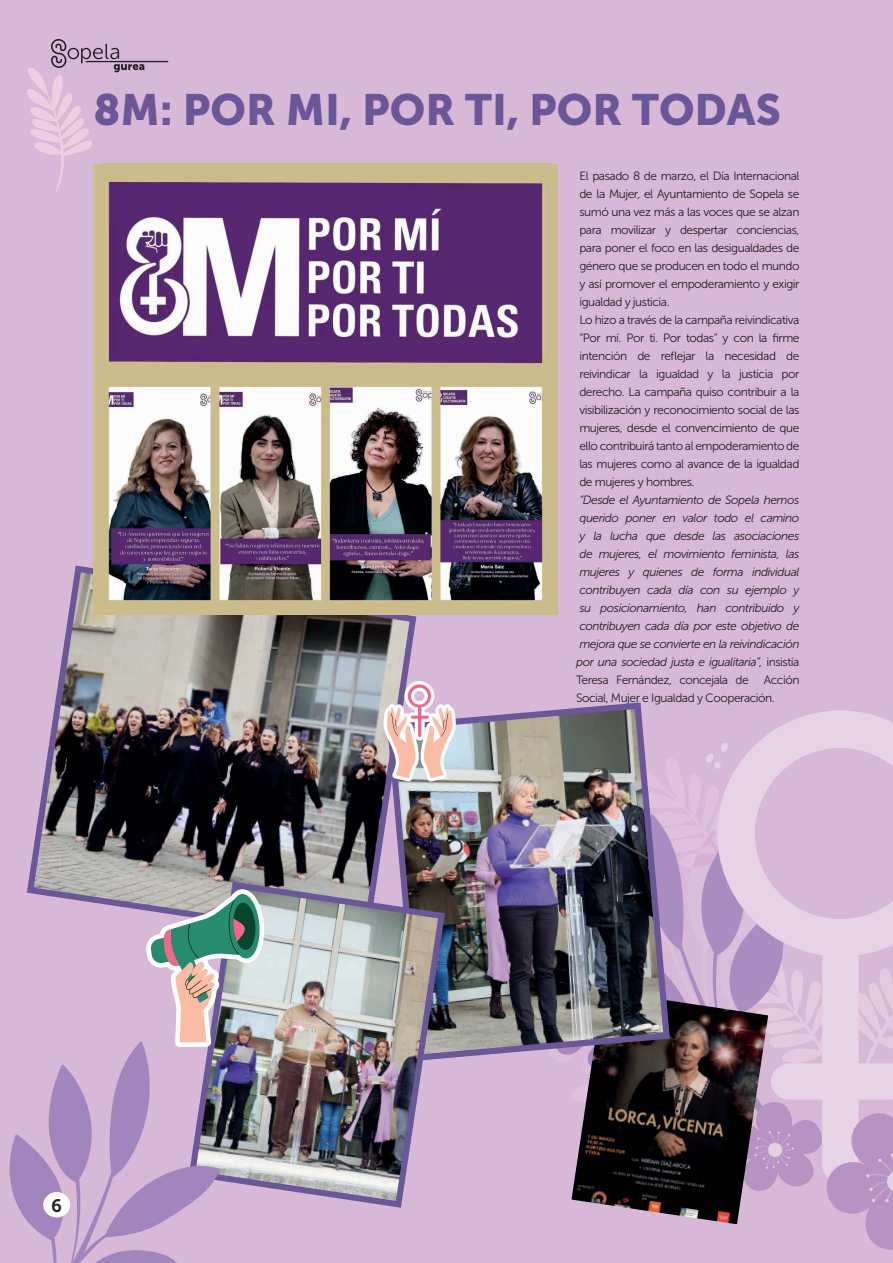
<style>
.page{position:relative;width:893px;height:1263px;background:#d7b8d7}
.page>*{position:absolute;margin:0;border:0;box-sizing:border-box;transform-origin:0 0}
.t1{font:43.5px "Museo Sans 900";color:#6a5798}
.t2{font:18px "Museo Sans 700";color:#231f20}
.t3{font:12px/18px "Museo Sans 300";letter-spacing:-.04em;color:#231f20}
.t4{font:italic 12px/18px "Museo Sans 300";letter-spacing:-.04em;color:#231f20;text-align:justify}
.s1{font-style:normal}
</style>
<div class="page">
<svg style="left:759px;top:710px;width:134px;height:32px;fill:#e6d4e6"></svg>
<svg style="left:571px;top:742px;width:322px;height:508px"></svg>
<img style="left:572px;top:991px;width:196px;height:233px">
<img style="left:27px;top:562px;width:393px;height:349px">
<img style="left:384px;top:702px;width:289px;height:362px">
<img style="left:185px;top:878px;width:263px;height:330px">
<div style="left:94px;top:164px;width:464px;height:450px;background:#ccbc8c"></div>
<img style="left:106px;top:181px;width:438px;height:420px">
<svg style="left:382px;top:681px;width:75px;height:100px;background:#e1c6c8"></svg>
<svg style="left:145px;top:888px;width:120px;height:159px"></svg>
<svg style="left:9px;top:1041px;width:211px;height:222px"></svg>
<div style="left:43px;top:1192px;width:27px;height:25px;background:#fff;border-radius:50%"></div>
<svg style="left:27px;top:39px;width:117px;height:153px"></svg>
<hr style="left:86px;top:61px;width:82px;height:1px;background:#231f20">
<h1 class="t1" style="left:94px;top:85px;width:689px">8M: POR MI, POR TI, POR TODAS</h1>
<p class="t3" style="left:579px;top:167px;width:222px">El pasado 8 de marzo, el Día Internacional de la Mujer, el Ayuntamiento de Sopela se sumó una vez más a las voces que se alzan para movilizar y despertar conciencias, para poner el foco en las desigualdades de género que se producen en todo el mundo y así promover el empoderamiento y exigir igualdad y justicia.<br>Lo hizo a través de la campaña reivindicativa “Por mí. Por ti. Por todas” y con la firme intención de reflejar la necesidad de reivindicar la igualdad y la justicia por derecho. La campaña quiso contribuir a la visibilización y reconocimiento social de las mujeres, desde el convencimiento de que ello contribuirá tanto al empoderamiento de las mujeres como al avance de la igualdad de mujeres y hombres.</p>
<p class="t4" style="left:576px;top:491px;width:225px">“Desde el Ayuntamiento de Sopela hemos querido poner en valor todo el camino y la lucha que desde las asociaciones de mujeres, el movimiento feminista, las mujeres y quienes de forma individual contribuyen cada día con su ejemplo y su posicionamiento, han contribuido y contribuyen cada día por este objetivo de mejora que se convierte en la reivindicación por una sociedad justa e igualitaria”, <span class="s1">insistía Teresa Fernández, concejala de</span></p>
<p class="t3" style="left:576px;top:671px;width:225px;text-indent:188px">Acción<br>Social, Mujer e Igualdad y Cooperación.</p>
<h2 class="t2" style="left:51px;top:1195px;width:12px">6</h2>
</div>
